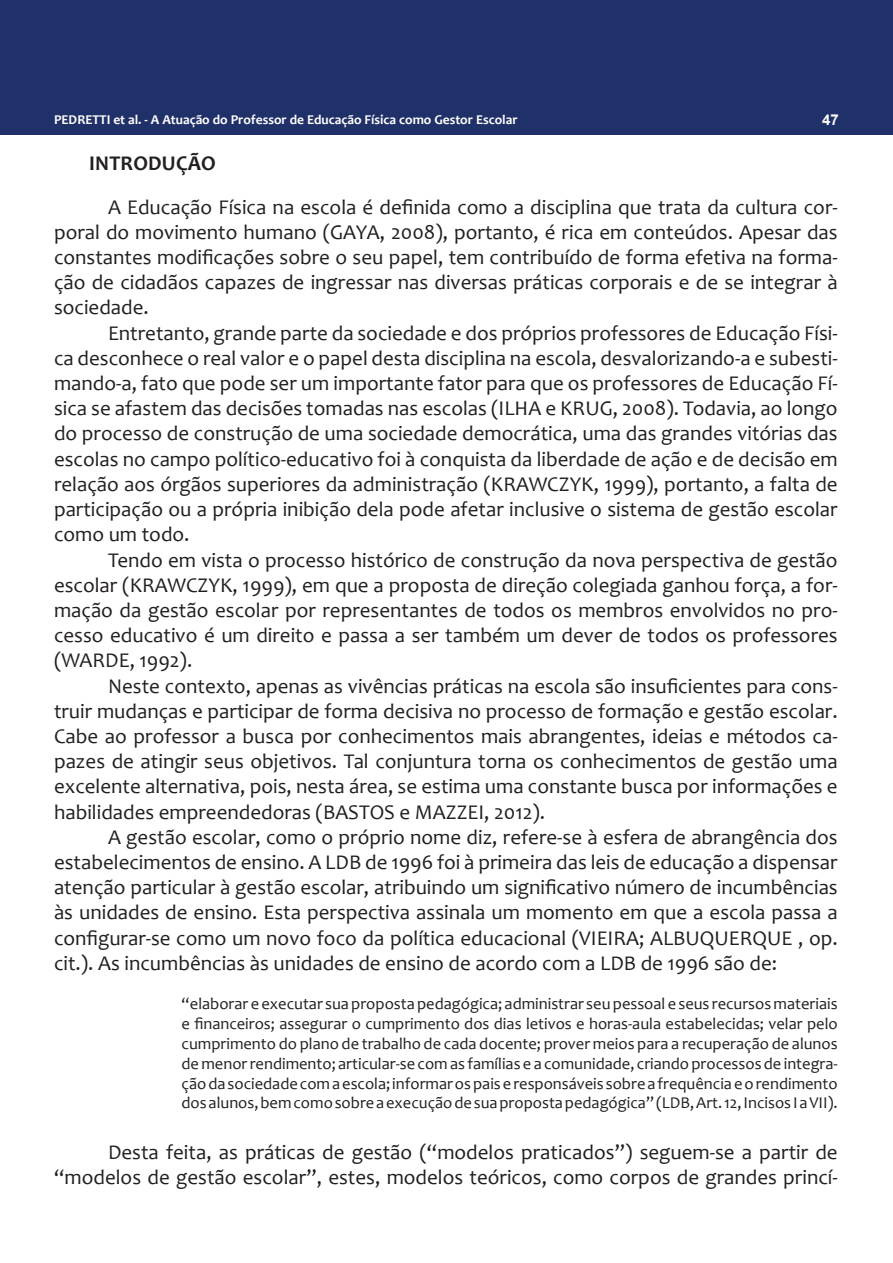
<style>
.page{position:relative;width:893px;height:1263px;background:#fff}
.page>*{position:absolute;margin:0;border:0;box-sizing:border-box;transform-origin:0 0}
.texto_corrido{font:21px/25.2px "Candara";color:#231f20;text-align:justify}
.t1{font:700 21px "Candara";letter-spacing:.01em;color:#231f20}
.citação{font:16.5px/19.8px "Candara";color:#231f20;text-align:justify}
.t2{font:700 15px "Arial";color:#fff}
.t3{font:700 13.5px "Candara";color:#fff}
</style>
<div class="page">
<div style="left:0;top:0;width:893px;height:135px;background:#203068"></div>
<p class="t3" style="left:54px;top:111px;width:465px">PEDRETTI et al. - A Atuação do Professor de Educação Física como Gestor Escolar</p>
<p class="t2" style="left:822px;top:110px;width:18px">47</p>
<p class="t1" style="left:89px;top:150px;width:128px">INTRODUÇÃO</p>
<p class="texto_corrido" style="left:54px;top:194px;width:785px;text-indent:54px">A Educação Física na escola é definida como a disciplina que trata da cultura cor&shy;poral do movimento humano (GAYA, 2008), portanto, é rica em conteúdos. Apesar das constantes modificações sobre o seu papel, tem contribuído de forma efetiva na forma&shy;ção de cidadãos capazes de ingressar nas diversas práticas corporais e de se integrar à sociedade.</p>
<p class="texto_corrido" style="left:54px;top:320px;width:785px;text-indent:54px">Entretanto, grande parte da sociedade e dos próprios professores de Educação Físi&shy;ca desconhece o real valor e o papel desta disciplina na escola, desvalorizando-a e subesti&shy;mando-a, fato que pode ser um importante fator para que os professores de Educação Fí&shy;sica se afastem das decisões tomadas nas escolas (ILHA e KRUG, 2008). Todavia, ao longo do processo de construção de uma sociedade democrática, uma das grandes vitórias das escolas no campo político-educativo foi à conquista da liberdade de ação e de decisão em relação aos órgãos superiores da administração (KRAWCZYK, 1999), portanto, a falta de participação ou a própria inibição dela pode afetar inclusive o sistema de gestão escolar como um todo.</p>
<p class="texto_corrido" style="left:54px;top:547px;width:785px;text-indent:54px">Tendo em vista o processo histórico de construção da nova perspectiva de gestão escolar (KRAWCZYK, 1999), em que a proposta de direção colegiada ganhou força, a for&shy;mação da gestão escolar por representantes de todos os membros envolvidos no pro&shy;cesso educativo é um direito e passa a ser também um dever de todos os professores (WARDE, 1992).</p>
<p class="texto_corrido" style="left:54px;top:673px;width:785px;text-indent:54px">Neste contexto, apenas as vivências práticas na escola são insuficientes para cons&shy;truir mudanças e participar de forma decisiva no processo de formação e gestão escolar.<br>Cabe ao professor a busca por conhecimentos mais abrangentes, ideias e métodos ca&shy;pazes de atingir seus objetivos. Tal conjuntura torna os conhecimentos de gestão uma excelente alternativa, pois, nesta área, se estima uma constante busca por informações e habilidades empreendedoras (BASTOS e MAZZEI, 2012).</p>
<p class="texto_corrido" style="left:54px;top:824px;width:785px;text-indent:54px">A gestão escolar, como o próprio nome diz, refere-se à esfera de abrangência dos estabelecimentos de ensino. A LDB de 1996 foi à primeira das leis de educação a dispensar atenção particular à gestão escolar, atribuindo um significativo número de incumbências às unidades de ensino. Esta perspectiva assinala um momento em que a escola passa a configurar-se como um novo foco da política educacional (VIEIRA; ALBUQUERQUE , op. cit.). As incumbências às unidades de ensino de acordo com a LDB de 1996 são de:</p>
<p class="citação" style="left:182px;top:994px;width:658px">“elaborar e executar suapropostapedagógica; administrar seu pessoal e seus recursos materiais e financeiros; assegurar o cumprimento dos dias letivos e horas-aula estabelecidas; velar pelo cumprimento do plano de trabalho de cada docente; prover meios para a recuperação de alunos de menorrendimento; articular-se com as famílias e a comunidade, criando processos de integra&shy;çãodasociedadecomaescola;informarospaiseresponsáveis sobreafrequênciaeorendimento dosalunos,bemcomosobreaexecuçãodesuapropostapedagógica”(LDB,Art.12,Incisos IaVII).</p>
<p class="texto_corrido" style="left:54px;top:1139px;width:785px;text-align:right">Desta feita, as práticas de gestão (“modelos praticados”) seguem-se a partir de “modelos de gestão escolar”, estes, modelos teóricos, como corpos de grandes princí-</p>
</div>
